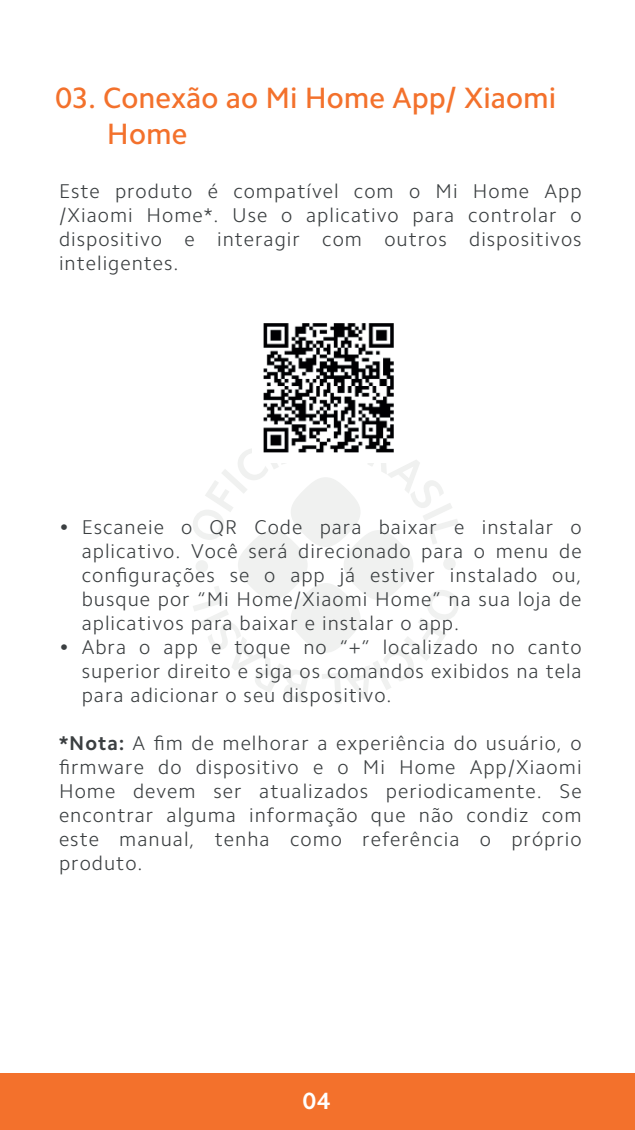
<style>
.page{position:relative;width:635px;height:1130px;background:#fff}
.page>*{position:absolute;margin:0;border:0;box-sizing:border-box;transform-origin:0 0}
.t1{font:500 29.6px/35.2px "Camphor Pro";color:#f3712c}
.t2{font:700 23.6px "Camphor Pro";color:#fff}
.t3{font:300 20px/24px "Camphor Pro";letter-spacing:.05em;color:#3b3f41;text-align:justify}
.s1{font-weight:700}
</style>
<div class="page">
<svg style="left:193px;top:449px;width:266px;height:254px"></svg>
<div style="left:0;top:1073px;width:635px;height:56px;background:#f3712c"></div>
<img style="left:252px;top:323px;width:153px;height:139px">
<h1 class="t1" style="left:107px;top:80px;width:451px;text-indent:-52px">03. Conexão ao Mi Home App/ Xiaomi<br>Home</h1>
<p class="t3" style="left:59px;top:179px;width:524px">Este produto é compatível com o Mi Home App /Xiaomi Home*. Use o aplicativo para controlar o dispositivo e interagir com outros dispositivos inteligentes.</p>
<p class="t3" style="left:82px;top:515px;width:501px;text-indent:-23px">• Escaneie o QR Code para baixar e instalar o aplicativo. Você será direcionado para o menu de configurações se o app já estiver instalado ou, busque por “Mi Home/Xiaomi Home” na sua loja de aplicativos para baixar e instalar o app.</p>
<p class="t3" style="left:82px;top:635px;width:501px;text-indent:-23px">• Abra o app e toque no “+” localizado no canto superior direito e siga os comandos exibidos na tela para adicionar o seu dispositivo.</p>
<p class="t3" style="left:59px;top:731px;width:524px"><span class="s1">*Nota:</span> A fim de melhorar a experiência do usuário, o firmware do dispositivo e o Mi Home App/Xiaomi Home devem ser atualizados periodicamente. Se encontrar alguma informação que não condiz com este manual, tenha como referência o próprio produto.</p>
<p class="t2" style="left:303px;top:1087px;width:29px">04</p>
</div>
